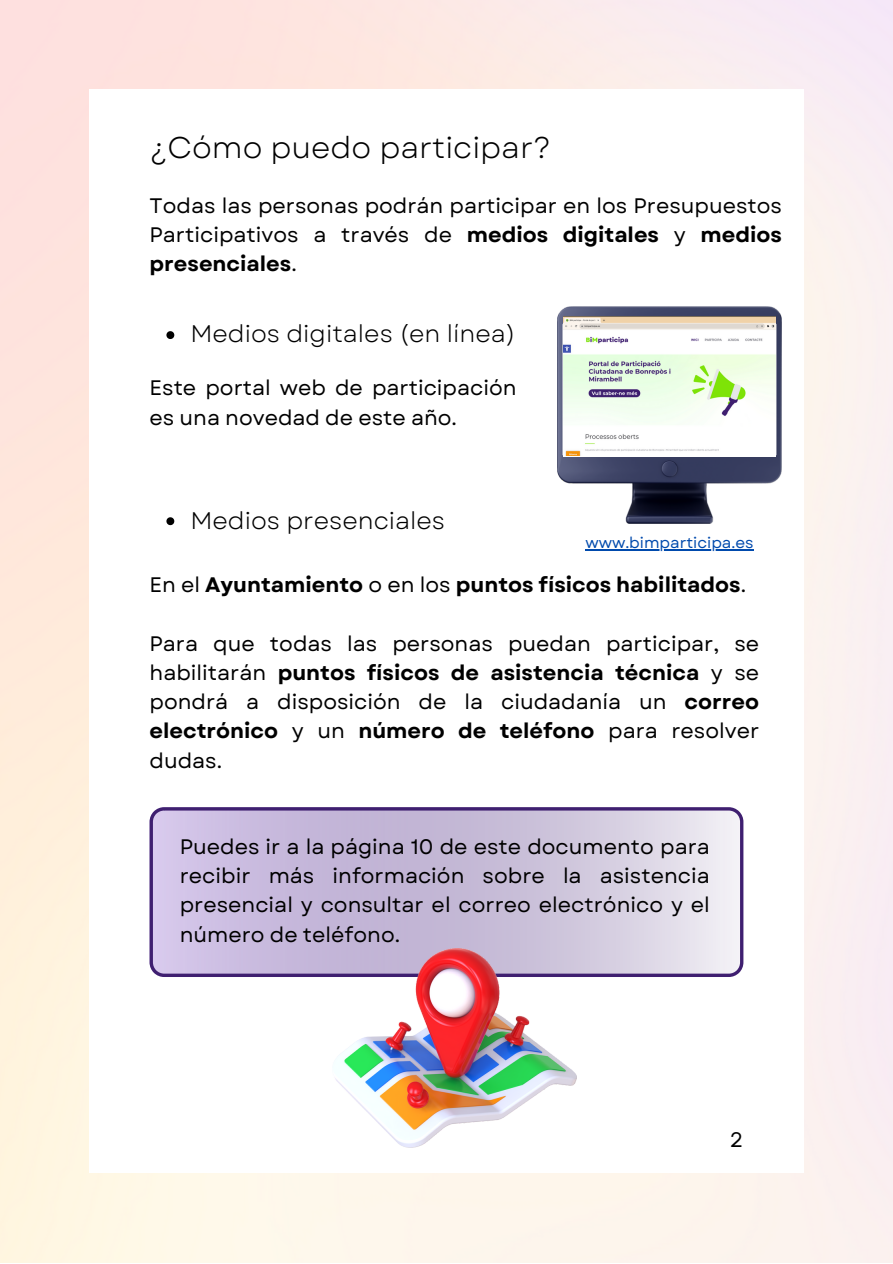
<style>
.page{position:relative;width:893px;height:1264px;background:#fff}
.page>*{position:absolute;margin:0;border:0;box-sizing:border-box;transform-origin:0 0}
.t1{font:30px "Garet";color:#000}
.t2{font:24px "Garet";color:#000}
.t3{font:21px/29.2px "Garet";color:#000;text-align:justify}
.t4{font:700 21px "Garet";color:#000}
.t5{font:15.3px "Garet";color:#004aad}
.s1{font-weight:700}
.s2{font-weight:400}
</style>
<div class="page">
<svg style="left:166px;top:331px;width:8px;height:8px"></svg>
<img style="left:557px;top:306px;width:224px;height:217px">
<svg style="left:149px;top:807px;width:594px;height:170px;background:#c9bdda"></svg>
<img style="left:332px;top:948px;width:244px;height:199px">
<img style="left:563px;top:316px;width:212px;height:139px">
<hr style="left:585px;top:549px;width:168px;height:1px;background:#004aad">
<svg style="left:166px;top:517px;width:8px;height:8px"></svg>
<p class="t1" style="left:149px;top:126px;width:403px">¿Cómo puedo participar?</p>
<p class="t3" style="left:149px;top:191px;width:634px">Todas las personas podrán participar en los Presupuestos Participativos a través de <span class="s1">medios digitales</span> y <span class="s1">medios presenciales</span>.</p>
<p class="t2" style="left:190px;top:317px;width:327px">Medios digitales (en línea)</p>
<p class="t3" style="left:149px;top:373px;width:368px">Este portal web de participación es una novedad de este año.</p>
<p class="t2" style="left:190px;top:503px;width:256px">Medios presenciales</p>
<p class="t5" style="left:585px;top:532px;width:170px">www.bimparticipa.es</p>
<p class="t4" style="left:149px;top:569px;width:598px"><span class="s2">En el</span> Ayuntamiento <span class="s2">o en los</span> puntos físicos habilitados<span class="s2">.</span></p>
<p class="t3" style="left:149px;top:629px;width:611px">Para que todas las personas puedan participar, se habilitarán <span class="s1">puntos físicos de asistencia técnica</span> y se pondrá a disposición de la ciudadanía un <span class="s1">correo electrónico</span> y un <span class="s1">número de teléfono</span> para resolver dudas.</p>
<p class="t3" style="left:180px;top:832px;width:531px">Puedes ir a la página 10 de este documento para recibir más información sobre la asistencia presencial y consultar el correo electrónico y el número de teléfono.</p>
<p class="t3" style="left:729px;top:1124px;width:15px">2</p>
</div>
